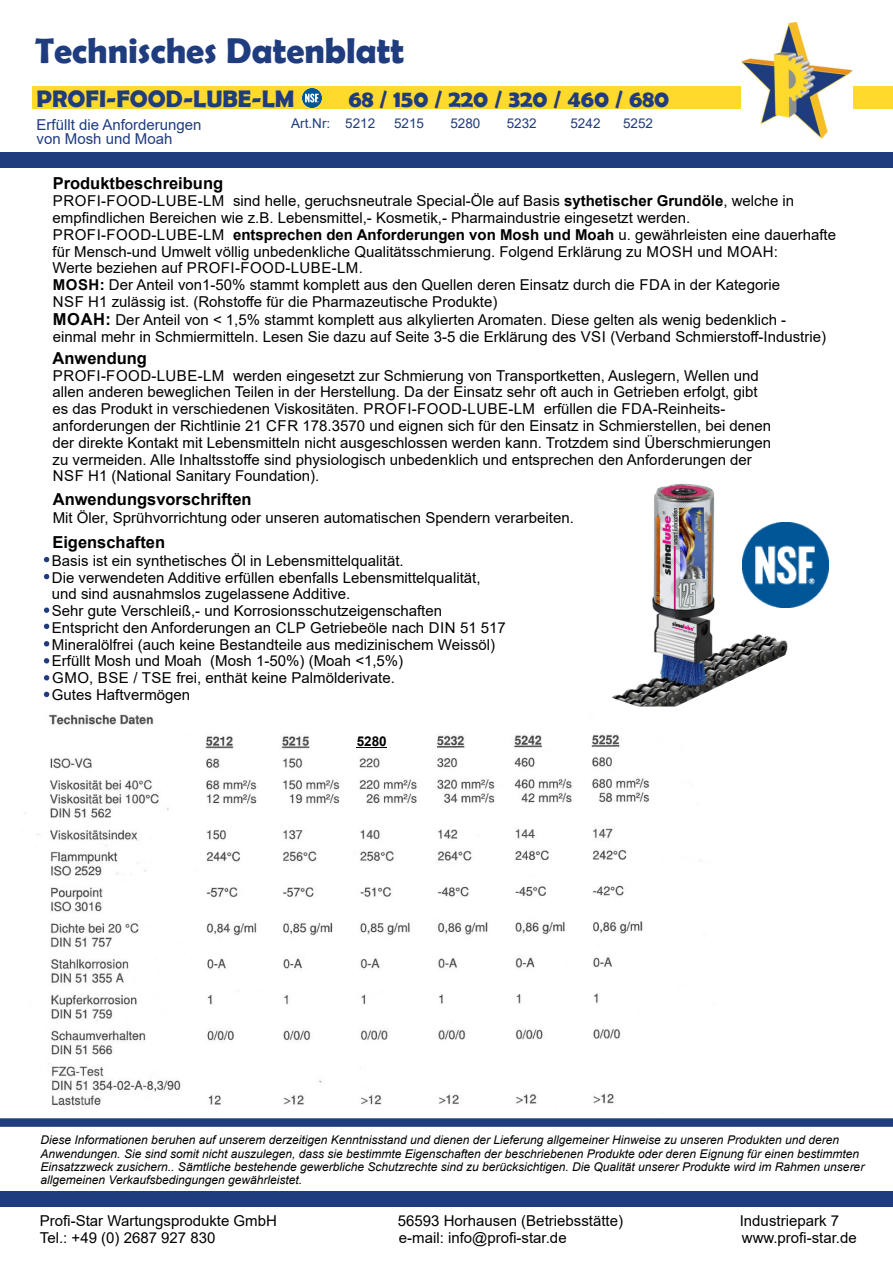
<style>
.page{position:relative;width:893px;height:1263px;background:#fff}
.page>*{position:absolute;margin:0;border:0;box-sizing:border-box;transform-origin:0 0}
.t1{font:700 36px "Berlin Sans FB Demi";color:#1f3c7f}
.t2{font:700 24px "Berlin Sans FB Demi";color:#1f3c7f}
.t3{font:700 16.5px "Arial";color:#000}
.t4{font:15px/16.8px "Arial";color:#000}
.t5{font:15px/14px "Arial";color:#1f3c7f}
.t6{font:13.5px "Arial";color:#1f3c7f}
.t7{font:700 13.5px "Arial";color:#000}
.t8{font:italic 12px/13.4px "Arial";color:#000}
.s1{font-weight:700}
.s2{font-weight:700;font-size:16.5px}
</style>
<div class="page">
<div style="left:33px;top:86px;width:860px;height:23px;background:#ffd92b"></div>
<div style="left:0;top:152px;width:893px;height:15px;background:#1f3c7f"></div>
<div style="left:0;top:1191px;width:893px;height:16px;background:#1f3c7f"></div>
<div style="left:0;top:1118px;width:893px;height:9px;background:#1f3c7f"></div>
<img style="left:303px;top:88px;width:19px;height:19px">
<img style="left:741px;top:23px;width:111px;height:116px">
<img style="left:611px;top:483px;width:177px;height:223px">
<img style="left:679px;top:507px;width:26px;height:72px">
<svg style="left:44px;top:557px;width:5px;height:5px"></svg>
<svg style="left:44px;top:574px;width:5px;height:5px"></svg>
<svg style="left:44px;top:607px;width:5px;height:6px"></svg>
<svg style="left:44px;top:624px;width:5px;height:5px"></svg>
<svg style="left:44px;top:641px;width:5px;height:5px"></svg>
<svg style="left:44px;top:658px;width:5px;height:5px"></svg>
<svg style="left:44px;top:675px;width:5px;height:5px"></svg>
<svg style="left:44px;top:692px;width:5px;height:5px"></svg>
<img style="left:743px;top:522px;width:85px;height:86px">
<img style="left:24px;top:706px;width:677px;height:400px">
<hr style="left:357px;top:747px;width:30px;height:1px;background:#000">
<h1 class="t1" style="left:35px;top:30px;width:370px">Technisches Datenblatt</h1>
<h2 class="t2" style="left:37px;top:85px;width:259px">PROFI-FOOD-LUBE-LM</h2>
<h2 class="t2" style="left:349px;top:85px;width:322px">68 / 150 / 220 / 320 / 460 / 680</h2>
<p class="t5" style="left:37px;top:118px;width:167px">Erfüllt die Anforderungen von Mosh und Moah</p>
<p class="t6" style="left:291px;top:114px;width:86px">Art.Nr: 5212</p>
<p class="t6" style="left:394px;top:114px;width:32px">5215</p>
<p class="t6" style="left:450px;top:114px;width:32px">5280</p>
<p class="t6" style="left:507px;top:114px;width:32px">5232</p>
<p class="t6" style="left:570px;top:114px;width:32px">5242</p>
<p class="t6" style="left:623px;top:114px;width:32px">5252</p>
<p class="t3" style="left:53px;top:172px;width:172px">Produktbeschreibung</p>
<p class="t4" style="left:53px;top:193px;width:785px">PROFI-FOOD-LUBE-LM sind helle, geruchsneutrale Special-Öle auf Basis <span class="s1">sythetischer Grundöle</span>, welche in empfindlichen Bereichen wie z.B. Lebensmittel,- Kosmetik,- Pharmaindustrie eingesetzt werden.<br>PROFI-FOOD-LUBE-LM <span class="s1">entsprechen den Anforderungen von Mosh und Moah</span> u. gewährleisten eine dauerhafte für Mensch-und Umwelt völlig unbedenkliche Qualitätsschmierung. Folgend Erklärung zu MOSH und MOAH:<br>Werte beziehen auf PROFI-FOOD-LUBE-LM.<br><span class="s1">MOSH:</span> Der Anteil von1-50% stammt komplett aus den Quellen deren Einsatz durch die FDA in der Kategorie<br>NSF H1 zulässig ist. (Rohstoffe für die Pharmazeutische Produkte)</p>
<p class="t4" style="left:53px;top:311px;width:775px"><span class="s2">MOAH:</span> Der Anteil von &lt; 1,5% stammt komplett aus alkylierten Aromaten. Diese gelten als wenig bedenklich - einmal mehr in Schmiermitteln. Lesen Sie dazu auf Seite 3-5 die Erklärung des VSI (Verband Schmierstoff-Industrie)</p>
<p class="t3" style="left:53px;top:346px;width:96px">Anwendung</p>
<p class="t4" style="left:53px;top:367px;width:720px">PROFI-FOOD-LUBE-LM werden eingesetzt zur Schmierung von Transportketten, Auslegern, Wellen und allen anderen beweglichen Teilen in der Herstellung. Da der Einsatz sehr oft auch in Getrieben erfolgt, gibt es das Produkt in verschiedenen Viskositäten. PROFI-FOOD-LUBE-LM erfüllen die FDA-Reinheits&shy;anforderungen der Richtlinie 21 CFR 178.3570 und eignen sich für den Einsatz in Schmierstellen, bei denen der direkte Kontakt mit Lebensmitteln nicht ausgeschlossen werden kann. Trotzdem sind Überschmierungen zu vermeiden. Alle Inhaltsstoffe sind physiologisch unbedenklich und entsprechen den Anforderungen der NSF H1 (National Sanitary Foundation).</p>
<p class="t3" style="left:53px;top:488px;width:200px">Anwendungsvorschriften</p>
<p class="t4" style="left:53px;top:509px;width:523px">Mit Öler, Sprühvorrichtung oder unseren automatischen Spendern verarbeiten.</p>
<p class="t3" style="left:52px;top:531px;width:114px">Eigenschaften</p>
<p class="t4" style="left:52px;top:552px;width:456px">Basis ist ein synthetisches Öl in Lebensmittelqualität.<br>Die verwendeten Additive erfüllen ebenfalls Lebensmittelqualität, und sind ausnahmslos zugelassene Additive.<br>Sehr gute Verschleiß,- und Korrosionsschutzeigenschaften Entspricht den Anforderungen an CLP Getriebeöle nach DIN 51 517<br>Mineralölfrei (auch keine Bestandteile aus medizinischem Weissöl)<br>Erfüllt Mosh und Moah (Mosh 1-50%) (Moah &lt;1,5%)<br>GMO, BSE / TSE frei, enthät keine Palmölderivate.<br>Gutes Haftvermögen</p>
<p class="t7" style="left:357px;top:731px;width:32px">5280</p>
<p class="t8" style="left:41px;top:1133px;width:825px">Diese Informationen beruhen auf unserem derzeitigen Kenntnisstand und dienen der Lieferung allgemeiner Hinweise zu unseren Produkten und deren Anwendungen. Sie sind somit nicht auszulegen, dass sie bestimmte Eigenschaften der beschriebenen Produkte oder deren Eignung für einen bestimmten Einsatzzweck zusichern.. Sämtliche bestehende gewerbliche Schutzrechte sind zu berücksichtigen. Die Qualität unserer Produkte wird im Rahmen unserer allgemeinen Verkaufsbedingungen gewährleistet.</p>
<p class="t4" style="left:40px;top:1212px;width:238px">Profi-Star Wartungsprodukte GmbH</p>
<p class="t4" style="left:398px;top:1212px;width:227px">56593 Horhausen (Betriebsstätte)</p>
<p class="t4" style="left:740px;top:1212px;width:101px">Industriepark 7</p>
<p class="t4" style="left:40px;top:1229px;width:177px">Tel.: +49 (0) 2687 927 830</p>
<p class="t4" style="left:399px;top:1229px;width:169px">e-mail: info@profi-star.de</p>
<p class="t4" style="left:742px;top:1229px;width:116px">www.profi-star.de</p>
</div>
